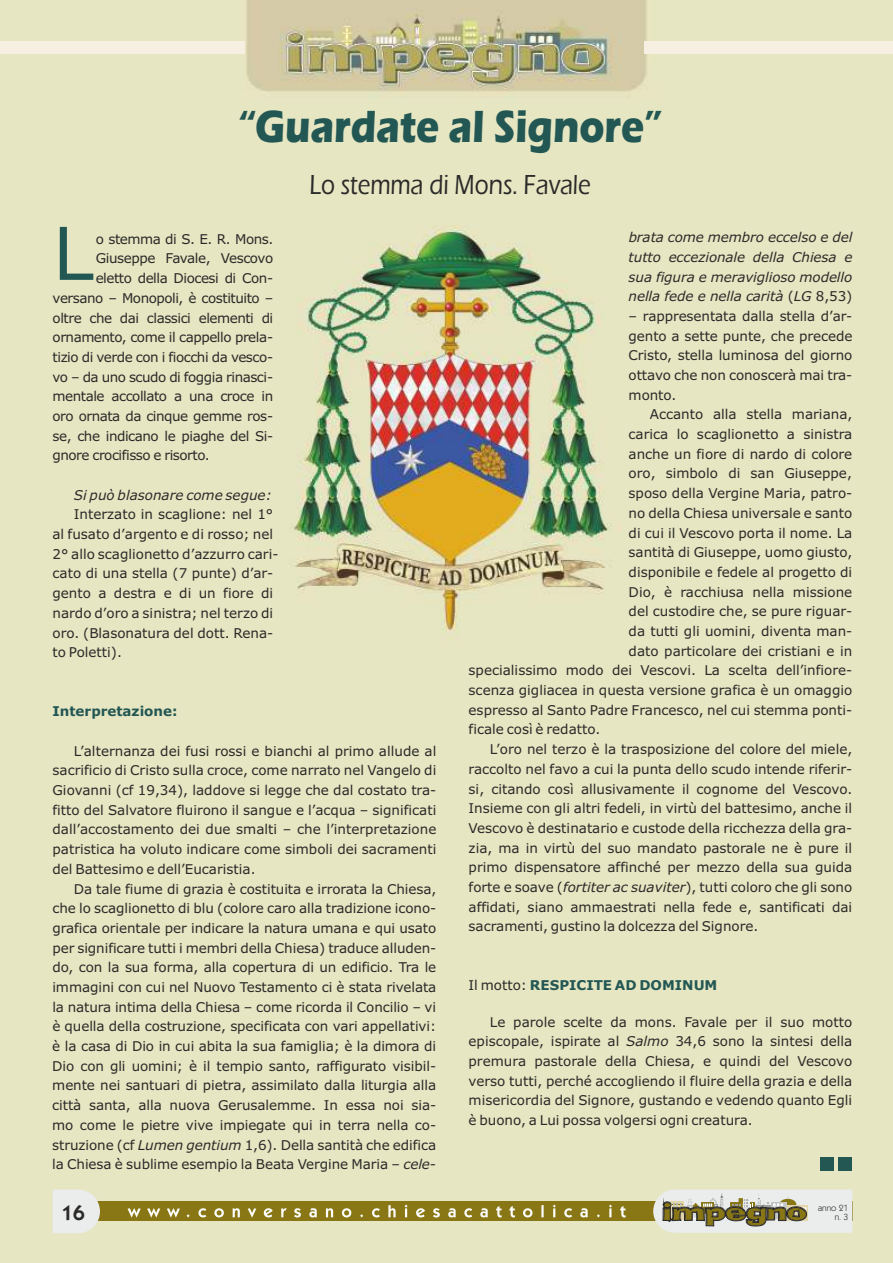
<style>
.page{position:relative;width:893px;height:1263px;background:#fff}
.page>*{position:absolute;margin:0;border:0;box-sizing:border-box;transform-origin:0 0}
.t1{font:72.9px "Verdana";color:#235754}
.t2{font:700 46.65px "Eras ITC";color:#235754;scale:.83 1}
.t3{font:500 28.5px "Eras ITC";color:#2b2a29;scale:.83 1}
.t4{font:600 21px "Kabel IT Cby BT";color:#2b2a29}
.t5{font:13.5px/19.6px "Verdana";color:#2b2a29;text-align:justify}
.t6{font:13.5px "Verdana";letter-spacing:-.035em;color:#2b2a29}
.t7{font:italic 13.5px/19.6px "Verdana";letter-spacing:-.005em;color:#2b2a29;text-align:justify}
.t8{font:700 13.5px "Verdana";color:#235754}
.t9{font:13.5px "Verdana";letter-spacing:-.03em;color:#2b2a29}
.t10{font:9px "Kabel IT Cby BT";color:#2b2a29}
.s1{font-style:italic}
.s2{font-style:normal}
.s3{font-weight:400;color:#2b2a29}
</style>
<div class="page">
<img style="left:0;top:0;width:893px;height:1263px">
<div style="left:0;top:42px;width:244px;height:12px;background:#f7f0e2"></div>
<div style="left:644px;top:42px;width:249px;height:12px;background:#f7f0e2"></div>
<div style="left:53px;top:1201px;width:799px;height:20px;background:#887714"></div>
<svg style="left:128px;top:1204px;width:498px;height:13px"></svg>
<svg style="left:653px;top:1189px;width:199px;height:44px;background:#c7c4b4"></svg>
<svg style="left:53px;top:1189px;width:47px;height:44px;background:#e9eae5"></svg>
<div style="left:838px;top:1157px;width:14px;height:14px;background:#235754"></div>
<div style="left:820px;top:1157px;width:14px;height:14px;background:#235754"></div>
<h2 class="t2" style="left:238px;top:109px;width:512px">“Guardate al Signore”</h2>
<h3 class="t3" style="left:309px;top:175px;width:341px">Lo stemma di Mons. Favale</h3>
<h1 class="t1" style="left:53px;top:224px;width:42px">L</h1>
<p class="t6" style="left:96px;top:233px;width:179px">o stemma di S. E. R. Mons.</p>
<p class="t9" style="left:96px;top:253px;width:179px">Giuseppe Favale, Vescovo</p>
<p class="t6" style="left:96px;top:273px;width:179px">eletto della Diocesi di Con-</p>
<p class="t6" style="left:53px;top:292px;width:222px">versano – Monopoli, è costituito –</p>
<p class="t6" style="left:53px;top:312px;width:222px">oltre che dai classici elementi di</p>
<p class="t6" style="left:53px;top:332px;width:222px">ornamento, come il cappello prela-</p>
<p class="t6" style="left:53px;top:352px;width:222px">tizio di verde con i fiocchi da vesco-</p>
<p class="t6" style="left:53px;top:371px;width:222px">vo – da uno scudo di foggia rinasci-</p>
<p class="t6" style="left:53px;top:391px;width:222px">mentale accollato a una croce in</p>
<p class="t6" style="left:53px;top:411px;width:222px">oro ornata da cinque gemme ros-</p>
<p class="t6" style="left:53px;top:430px;width:222px">se, che indicano le piaghe del Si-</p>
<p class="t6" style="left:53px;top:450px;width:159px">gnore crocifisso e risorto.</p>
<p class="t7" style="left:74px;top:486px;width:199px">Si può blasonare come segue:</p>
<p class="t5" style="left:53px;top:506px;width:227px;text-align:left;text-indent:21px">Interzato in scaglione: nel 1° al fusato d’argento e di rosso; nel<br>2° allo scaglionetto d’azzurro cari&shy;cato di una stella (7 punte) d’ar&shy;gento a destra e di un fiore di nardo d’oro a sinistra; nel terzo di oro. (Blasonatura del dott. Rena&shy;to Poletti).</p>
<p class="t8" style="left:53px;top:706px;width:127px">Interpretazione:</p>
<p class="t5" style="left:52px;top:742px;width:385px;text-indent:21px">L’alternanza dei fusi rossi e bianchi al primo allude al sacrificio di Cristo sulla croce, come narrato nel Vangelo di Giovanni (cf 19,34), laddove si legge che dal costato tra&shy;fitto del Salvatore fluirono il sangue e l’acqua – significati dall’accostamento dei due smalti – che l’interpretazione patristica ha voluto indicare come simboli dei sacramenti del Battesimo e dell’Eucaristia.</p>
<p class="t5" style="left:52px;top:880px;width:386px;text-indent:22px">Da tale fiume di grazia è costituita e irrorata la Chiesa, che lo scaglionetto di blu (colore caro alla tradizione icono&shy;grafica orientale per indicare la natura umana e qui usato per significare tutti i membri della Chiesa) traduce alluden&shy;do, con la sua forma, alla copertura di un edificio. Tra le immagini con cui nel Nuovo Testamento ci è stata rivelata la natura intima della Chiesa – come ricorda il Concilio – vi è quella della costruzione, specificata con vari appellativi: è la casa di Dio in cui abita la sua famiglia; è la dimora di Dio con gli uomini; è il tempio santo, raffigurato visibil&shy;mente nei santuari di pietra, assimilato dalla liturgia alla città santa, alla nuova Gerusalemme. In essa noi sia&shy;mo come le pietre vive impiegate qui in terra nella co&shy;struzione (cf <span class="s1">Lumen gentium</span> 1,6). Della santità che edifica la Chiesa è sublime esempio la Beata Vergine Maria – <span class="s1">cele-</span></p>
<p class="t7" style="left:629px;top:229px;width:225px">brata come membro eccelso e del tutto eccezionale della Chiesa e sua figura e meraviglioso modello nella fede e nella carità <span class="s2">(</span>LG <span class="s2">8,53)</span></p>
<p class="t5" style="left:629px;top:307px;width:225px">– rappresentata dalla stella d’ar&shy;gento a sette punte, che precede Cristo, stella luminosa del giorno ottavo che non conoscerà mai tra&shy;monto.</p>
<p class="t5" style="left:650px;top:406px;width:204px">Accanto alla stella mariana,</p>
<p class="t5" style="left:629px;top:425px;width:225px">carica lo scaglionetto a sinistra</p>
<p class="t5" style="left:629px;top:445px;width:225px">anche un fiore di nardo di colore</p>
<p class="t5" style="left:629px;top:465px;width:225px">oro, simbolo di san Giuseppe,</p>
<p class="t5" style="left:629px;top:485px;width:225px">sposo della Vergine Maria, patro-</p>
<p class="t5" style="left:629px;top:504px;width:225px">no della Chiesa universale e santo</p>
<p class="t5" style="left:629px;top:524px;width:225px">di cui il Vescovo porta il nome. La</p>
<p class="t5" style="left:629px;top:544px;width:225px">santità di Giuseppe, uomo giusto,</p>
<p class="t5" style="left:629px;top:563px;width:225px">disponibile e fedele al progetto di</p>
<p class="t5" style="left:629px;top:583px;width:225px">Dio, è racchiusa nella missione</p>
<p class="t5" style="left:629px;top:603px;width:225px">del custodire che, se pure riguar-</p>
<p class="t5" style="left:629px;top:622px;width:225px">da tutti gli uomini, diventa man-</p>
<p class="t5" style="left:629px;top:642px;width:225px">dato particolare dei cristiani e in</p>
<p class="t5" style="left:469px;top:662px;width:385px">specialissimo modo dei Vescovi. La scelta dell’infiore-</p>
<p class="t5" style="left:469px;top:681px;width:385px">scenza gigliacea in questa versione grafica è un omaggio</p>
<p class="t5" style="left:469px;top:701px;width:385px">espresso al Santo Padre Francesco, nel cui stemma ponti-</p>
<p class="t5" style="left:469px;top:721px;width:133px">ficale così è redatto.</p>
<p class="t5" style="left:490px;top:740px;width:364px">L’oro nel terzo è la trasposizione del colore del miele,</p>
<p class="t5" style="left:469px;top:760px;width:385px">raccolto nel favo a cui la punta dello scudo intende riferir-</p>
<p class="t5" style="left:469px;top:780px;width:385px">si, citando così allusivamente il cognome del Vescovo.</p>
<p class="t5" style="left:469px;top:800px;width:385px">Insieme con gli altri fedeli, in virtù del battesimo, anche il</p>
<p class="t5" style="left:469px;top:819px;width:385px">Vescovo è destinatario e custode della ricchezza della gra-</p>
<p class="t5" style="left:469px;top:839px;width:385px">zia, ma in virtù del suo mandato pastorale ne è pure il</p>
<p class="t5" style="left:469px;top:859px;width:385px">primo dispensatore affinché per mezzo della sua guida</p>
<p class="t5" style="left:469px;top:878px;width:385px">forte e soave (<span class="s1">fortiter ac suaviter</span>), tutti coloro che gli sono</p>
<p class="t5" style="left:469px;top:898px;width:385px">affidati, siano ammaestrati nella fede e, santificati dai</p>
<p class="t5" style="left:469px;top:918px;width:291px">sacramenti, gustino la dolcezza del Signore.</p>
<p class="t8" style="left:469px;top:980px;width:250px"><span class="s3">Il motto:</span> RESPICITE AD DOMINUM</p>
<p class="t5" style="left:469px;top:1013px;width:385px;text-indent:21px">Le parole scelte da mons. Favale per il suo motto episcopale, ispirate al <span class="s1">Salmo</span> 34,6 sono la sintesi della premura pastorale della Chiesa, e quindi del Vescovo verso tutti, perché accogliendo il fluire della grazia e della misericordia del Signore, gustando e vedendo quanto Egli è buono, a Lui possa volgersi ogni creatura.</p>
<p class="t10" style="left:818px;top:1204px;width:32px">anno 21</p>
<h3 class="t4" style="left:62px;top:1204px;width:25px">16</h3>
<p class="t10" style="left:835px;top:1213px;width:15px">n. 3</p>
</div>
